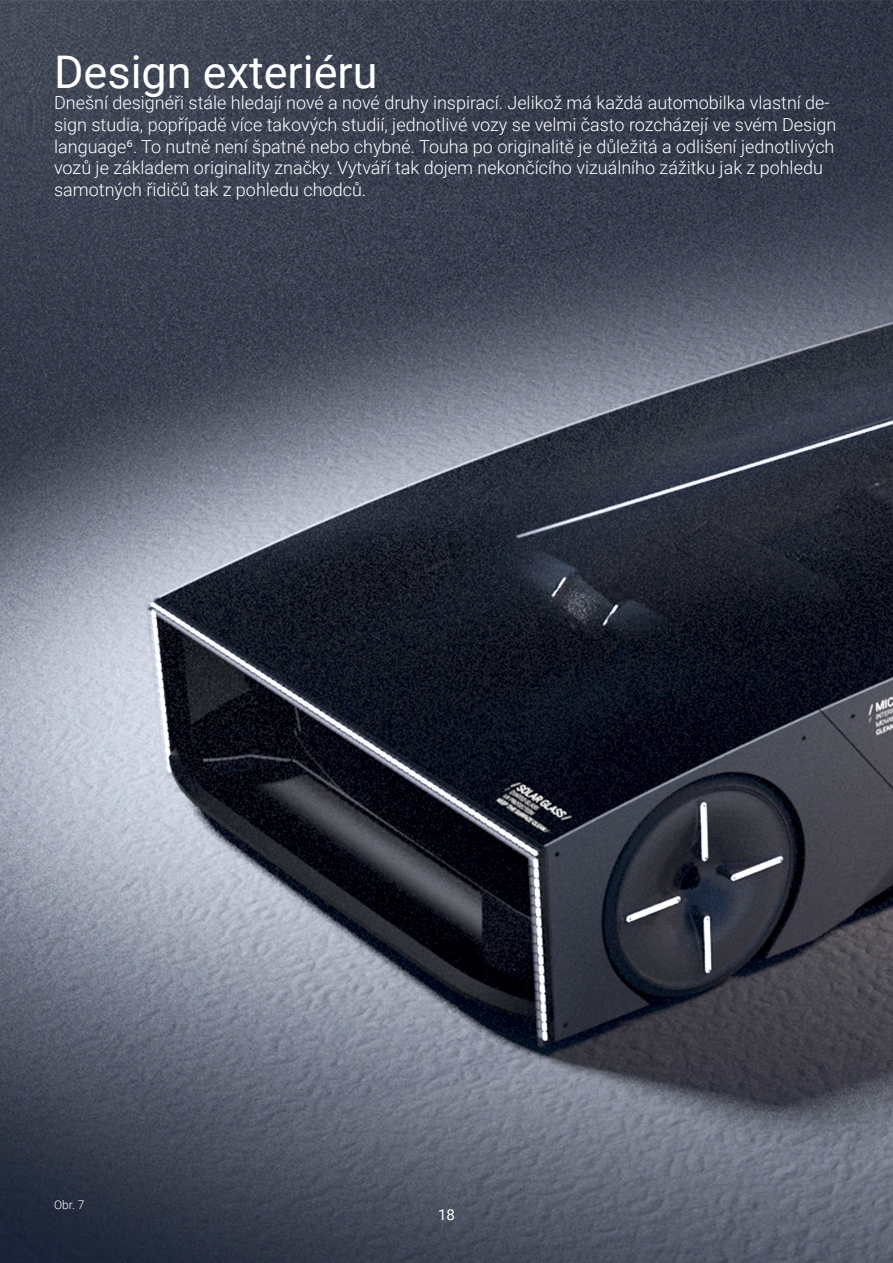
<style>
.page{position:relative;width:893px;height:1263px;background:#fff}
.page>*{position:absolute;margin:0;border:0;box-sizing:border-box;transform-origin:0 0}
.t1{font:45px "Roboto";color:#fff}
.t2{font:300 18px/21.6px "Roboto";color:#fff}
.t3{font:15px "Roboto";color:#fff}
.t4{font:300 12px "Roboto";color:#fff}
</style>
<div class="page">
<img style="left:0;top:0;width:893px;height:1263px">
<p class="t1" style="left:54px;top:40px;width:325px">Design exteriéru</p>
<p class="t2" style="left:54px;top:91px;width:784px">Dnešní designéři stále hledají nové a nové druhy inspirací. Jelikož má každá automobilka vlastní de&shy;sign studia, popřípadě více takových studií, jednotlivé vozy se velmi často rozcházejí ve svém Design language6. To nutně není špatné nebo chybné. Touha po originalitě je důležitá a odlišení jednotlivých vozů je základem originality značky. Vytváří tak dojem nekončícího vizuálního zážitku jak z pohledu samotných řidičů tak z pohledu chodců.</p>
<p class="t4" style="left:54px;top:1196px;width:32px">Obr. 7</p>
<p class="t3" style="left:438px;top:1204px;width:18px">18</p>
</div>
